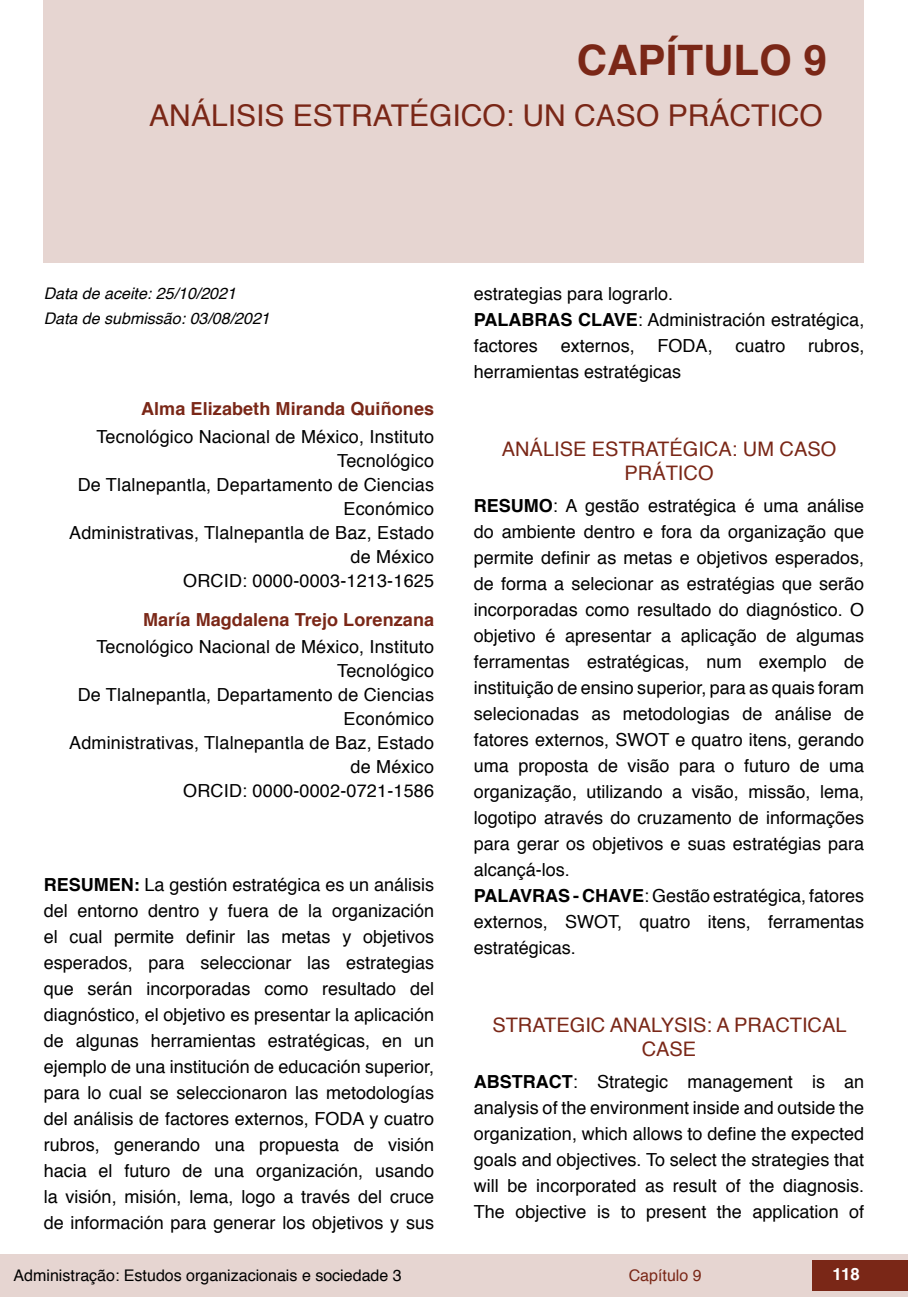
<style>
.page{position:relative;width:908px;height:1304px;background:#fff}
.page>*{position:absolute;margin:0;border:0;box-sizing:border-box;transform-origin:0 0}
.t1{font:700 42px "Helvetica";color:#7a2717}
.t2{font:30px "Helvetica";color:#7a2717}
.t3{font:20px/24px "Helvetica";color:#7a2717;text-align:center}
.t4{font:18px/26px "Helvetica";color:#000;text-align:right}
.t5{font:700 18px "Helvetica";letter-spacing:.005em;color:#7a2717}
.t6{font:700 16.8px "Helvetica";color:#fff}
.t7{font:italic 16px "Helvetica";color:#000}
.t8{font:16px "Helvetica";color:#000}
.t9{font:16px "Helvetica";color:#7a2717}
.s1{font-weight:700}
</style>
<div class="page">
<div style="left:0;top:1254px;width:906px;height:43px;background:#e6d5d1"></div>
<div style="left:812px;top:1261px;width:95px;height:30px;background:#7a2717"></div>
<div style="left:44px;top:0;width:819px;height:263px;background:#e6d5d1"></div>
<h1 class="t1" style="left:576px;top:26px;width:251px">CAPÍTULO 9</h1>
<h2 class="t2" style="left:149px;top:93px;width:674px">ANÁLISIS ESTRATÉGICO: UN CASO PRÁCTICO</h2>
<p class="t7" style="left:44px;top:280px;width:194px">Data de aceite: 25/10/2021</p>
<p class="t7" style="left:44px;top:306px;width:227px">Data de submissão: 03/08/2021</p>
<p class="t5" style="left:141px;top:395px;width:294px">Alma Elizabeth Miranda Quiñones</p>
<p class="t4" style="left:69px;top:425px;width:366px;line-height:24px">Tecnológico Nacional de México, Instituto<br>Tecnológico<br>De Tlalnepantla, Departamento de Ciencias<br>Económico<br>Administrativas, Tlalnepantla de Baz, Estado de México<br>ORCID: 0000-0003-1213-1625</p>
<p class="t5" style="left:143px;top:605px;width:292px">María Magdalena Trejo Lorenzana</p>
<p class="t4" style="left:69px;top:636px;width:366px;line-height:24px">Tecnológico Nacional de México, Instituto<br>Tecnológico<br>De Tlalnepantla, Departamento de Ciencias<br>Económico<br>Administrativas, Tlalnepantla de Baz, Estado de México<br>ORCID: 0000-0002-0721-1586</p>
<p class="t4" style="left:44px;top:873px;width:392px;text-align:justify"><span class="s1">RESUMEN:</span> La gestión estratégica es un análisis del entorno dentro y fuera de la organización el cual permite definir las metas y objetivos esperados, para seleccionar las estrategias que serán incorporadas como resultado del diagnóstico, el objetivo es presentar la aplicación de algunas herramientas estratégicas, en un ejemplo de una institución de educación superior, para lo cual se seleccionaron las metodologías del análisis de factores externos, FODA y cuatro rubros, generando una propuesta de visión hacia el futuro de una organización, usando la visión, misión, lema, logo a través del cruce de información para generar los objetivos y sus</p>
<p class="t4" style="left:473px;top:281px;width:392px;text-align:left">estrategias para lograrlo.<br><span class="s1">PALABRAS CLAVE</span>: Administración estratégica, factores</p>
<p class="t4" style="left:560px;top:333px;width:76px">externos,</p>
<p class="t4" style="left:657px;top:333px;width:57px">FODA,</p>
<p class="t4" style="left:735px;top:333px;width:52px">cuatro</p>
<p class="t4" style="left:807px;top:333px;width:58px">rubros,</p>
<p class="t4" style="left:473px;top:359px;width:209px">herramientas estratégicas</p>
<p class="t3" style="left:501px;top:438px;width:336px">ANÁLISE ESTRATÉGICA: UM CASO<br>PRÁTICO</p>
<p class="t4" style="left:473px;top:493px;width:392px;text-align:left"><span class="s1">RESUMO</span>: A gestão estratégica é uma análise do ambiente dentro e fora da organização que permite definir as metas e objetivos esperados, de forma a selecionar as estratégias que serão incorporadas como resultado do diagnóstico. O objetivo é apresentar a aplicação de algumas ferramentas estratégicas, num exemplo de instituição de ensino superior, para as quais foram selecionadas as metodologias de análise de fatores externos, SWOT e quatro itens, gerando uma proposta de visão para o futuro de uma organização, utilizando a visão, missão, lema, logotipo através do cruzamento de informações para gerar os objetivos e suas estratégias para alcançá-los.<br><span class="s1">PALAVRAS - CHAVE</span>: Gestão estratégica, fatores externos, SWOT, quatro itens, ferramentas estratégicas.</p>
<p class="t3" style="left:492px;top:1014px;width:355px">STRATEGIC ANALYSIS: A PRACTICAL<br>CASE</p>
<p class="t4" style="left:473px;top:1069px;width:392px;text-align:justify"><span class="s1">ABSTRACT</span>: Strategic management is an analysis of the environment inside and outside the organization, which allows to define the expected goals and objectives. To select the strategies that will be incorporated as result of the diagnosis.<br>The objective is to present the application of</p>
<p class="t8" style="left:14px;top:1263px;width:389px">Administração: Estudos organizacionais e sociedade 3</p>
<p class="t9" style="left:628px;top:1263px;width:74px">Capítulo 9</p>
<p class="t6" style="left:832px;top:1261px;width:29px">118</p>
</div>
